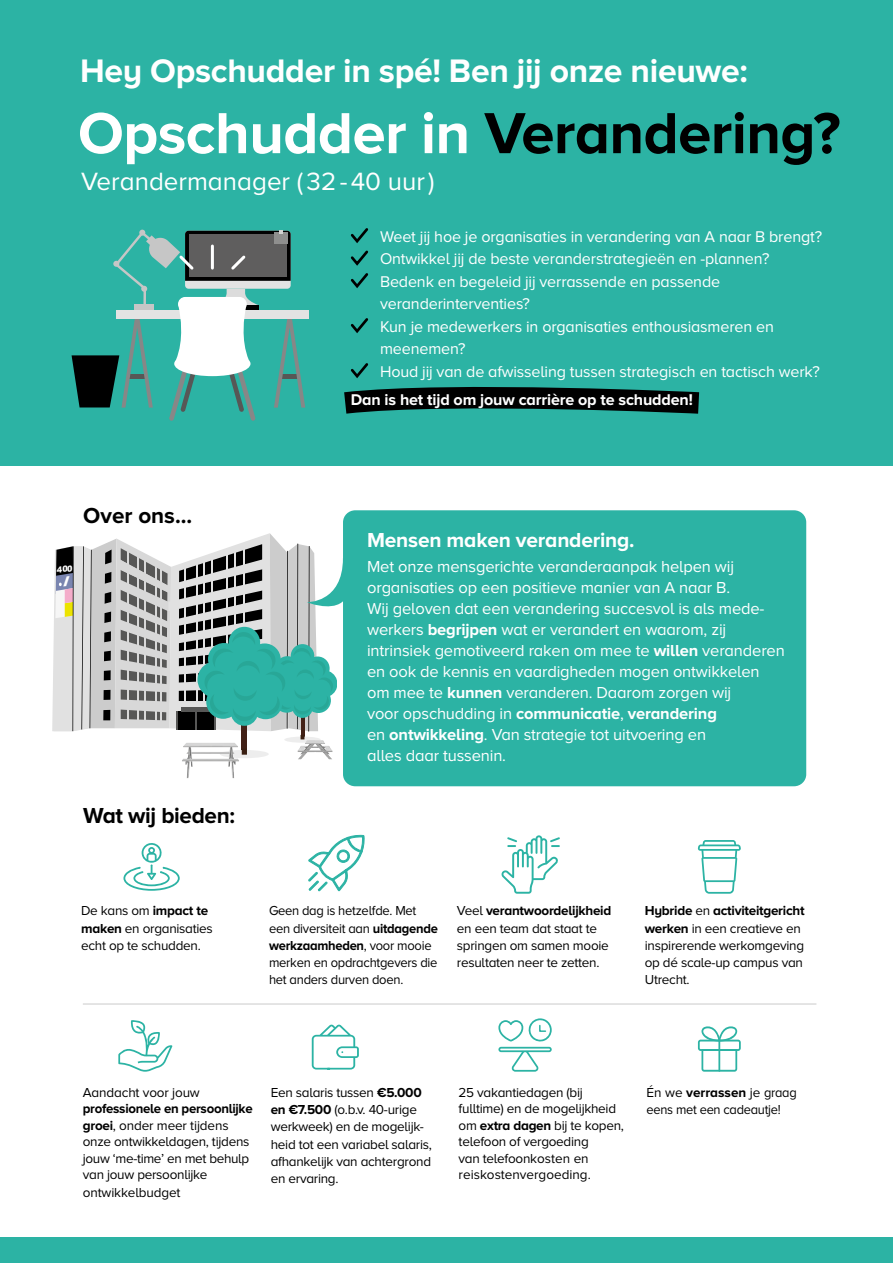
<style>
.page{position:relative;width:893px;height:1263px;background:#fff}
.page>*{position:absolute;margin:0;border:0;box-sizing:border-box;transform-origin:0 0}
.t1{font:700 60px "Proxima Nova A";letter-spacing:-.01em;color:#fff}
.t2{font:700 33.75px "Proxima Nova A";letter-spacing:-.01em;color:#fff}
.t3{font:25.95px "Proxima Nova A";color:#fff}
.t4{font:700 22.5px "Proxima Nova A";letter-spacing:-.015em;color:#000}
.t5{font:700 21px "Proxima Nova A";letter-spacing:-.01em;color:#fff}
.t6{font:16.5px/21px "Proxima Nova A";letter-spacing:-.01em;color:#fff}
.t7{font:16.05px/22.5px "Proxima Nova A";letter-spacing:-.01em;color:#fff}
.t8{font:700 16.05px "Proxima Nova A";letter-spacing:-.01em;color:#fff}
.t9{font:13.5px/17.2px "Proxima Nova A";letter-spacing:-.02em;color:#000}
.t10{font:13.5px/17.2px "Proxima Nova A";letter-spacing:-.02em;color:#000;scale:.96 1}
.s1{color:#000}
.s2{font-weight:700}
</style>
<div class="page">
<img style="left:231px;top:767px;width:2px;height:11px">
<img style="left:188px;top:767px;width:2px;height:11px">
<div style="left:0;top:0;width:893px;height:466px;background:#2cb3a4"></div>
<div style="left:0;top:1237px;width:893px;height:26px;background:#2cb3a4"></div>
<div style="left:116px;top:310px;width:193px;height:8px;background:#e3e3e3"></div>
<svg style="left:72px;top:229px;width:233px;height:192px"></svg>
<svg style="left:501px;top:835px;width:59px;height:59px"></svg>
<svg style="left:308px;top:834px;width:57px;height:57px"></svg>
<svg style="left:698px;top:840px;width:43px;height:54px"></svg>
<svg style="left:123px;top:843px;width:57px;height:48px"></svg>
<hr style="left:83px;top:1003px;width:733px;height:2px;background:#dcdcdc">
<div style="left:343px;top:510px;width:463px;height:276px;background:#2cb3a4;border-radius:12px"></div>
<svg style="left:350px;top:228px;width:19px;height:60px"></svg>
<svg style="left:350px;top:318px;width:19px;height:15px"></svg>
<svg style="left:344px;top:363px;width:356px;height:51px"></svg>
<svg style="left:498px;top:1018px;width:54px;height:54px"></svg>
<svg style="left:698px;top:1026px;width:43px;height:46px"></svg>
<hr style="left:718px;top:1039px;width:2px;height:33px;background:#2cb3a4">
<svg style="left:312px;top:1024px;width:47px;height:45px"></svg>
<svg style="left:118px;top:1020px;width:54px;height:52px"></svg>
<svg style="left:52px;top:533px;width:291px;height:234px"></svg>
<h2 class="t2" style="left:80px;top:52px;width:669px">Hey Opschudder in spé! Ben jij onze nieuwe:</h2>
<h1 class="t1" style="left:78px;top:99px;width:764px">Opschudder in <span class="s1">Verandering?</span></h1>
<h3 class="t3" style="left:81px;top:167px;width:355px">Verandermanager (32-40 uur)</h3>
<h3 class="t4" style="left:83px;top:502px;width:111px">Over ons...</h3>
<h3 class="t4" style="left:83px;top:803px;width:153px">Wat wij bieden:</h3>
<p class="t7" style="left:380px;top:225px;width:444px">Weet jij hoe je organisaties in verandering van A naar B brengt?<br>Ontwikkel jij de beste veranderstrategieën en -plannen?<br>Bedenk en begeleid jij verrassende en passende veranderinterventies?<br>Kun je medewerkers in organisaties enthousiasmeren en meenemen?<br>Houd jij van de afwisseling tussen strategisch en tactisch werk?</p>
<p class="t8" style="left:351px;top:390px;width:343px">Dan is het tijd om jouw carrière op te schudden!</p>
<h3 class="t5" style="left:367px;top:528px;width:269px">Mensen maken verandering.</h3>
<p class="t6" style="left:367px;top:556px;width:419px">Met onze mensgerichte veranderaanpak helpen wij organisaties op een positieve manier van A naar B.<br>Wij geloven dat een verandering succesvol is als mede&shy;werkers <span class="s2">begrijpen</span> wat er verandert en waarom, zij intrinsiek gemotiveerd raken om mee te <span class="s2">willen</span> veranderen en ook de kennis en vaardigheden mogen ontwikkelen om mee te <span class="s2">kunnen</span> veranderen. Daarom zorgen wij<br>voor opschudding in <span class="s2">communicatie</span>, <span class="s2">verandering<br></span>en <span class="s2">ontwikkeling</span>. Van strategie tot uitvoering en<br>alles daar tussenin.</p>
<p class="t9" style="left:81px;top:902px;width:133px">De kans om <span class="s2">impact te maken</span> en organisaties echt op te schudden.</p>
<p class="t10" style="left:269px;top:902px;width:177px">Geen dag is hetzelfde. Met een diversiteit aan <span class="s2">uitdagende werkzaamheden</span>, voor mooie merken en opdrachtgevers die het anders durven doen.</p>
<p class="t9" style="left:457px;top:902px;width:156px">Veel <span class="s2">verantwoordelijkheid </span>en een team dat staat te springen om samen mooie resultaten neer te zetten.</p>
<p class="t9" style="left:645px;top:902px;width:161px"><span class="s2">Hybride</span> en <span class="s2">activiteitgericht werken</span> in een creatieve en inspirerende werkomgeving op dé scale-up campus van<br>Utrecht.</p>
<p class="t9" style="left:83px;top:1083px;width:119px">Aandacht voor jouw</p>
<p class="t9" style="left:83px;top:1100px;width:171px;line-height:16.6px"><span class="s2">professionele en persoonlijke groei</span>, onder meer tijdens onze ontwikkeldagen, tijdens jouw ‘me-time’ en met behulp van jouw persoonlijke ontwikkelbudget</p>
<p class="t9" style="left:271px;top:1083px;width:163px">Een salaris tussen <span class="s2">€5.000 en €7.500</span> (o.b.v. 40-urige werkweek) en de mogelijk&shy;heid tot een variabel salaris, afhankelijk van achtergrond en ervaring.</p>
<p class="t9" style="left:459px;top:1084px;width:167px;line-height:16.5px">25 vakantiedagen (bij fulltime) en de mogelijkheid om <span class="s2">extra dagen</span> bij te kopen, telefoon of vergoeding<br>van telefoonkosten en reiskostenvergoeding.</p>
<p class="t9" style="left:646px;top:1083px;width:152px">Én we <span class="s2">verrassen</span> je graag eens met een cadeautje!</p>
</div>
